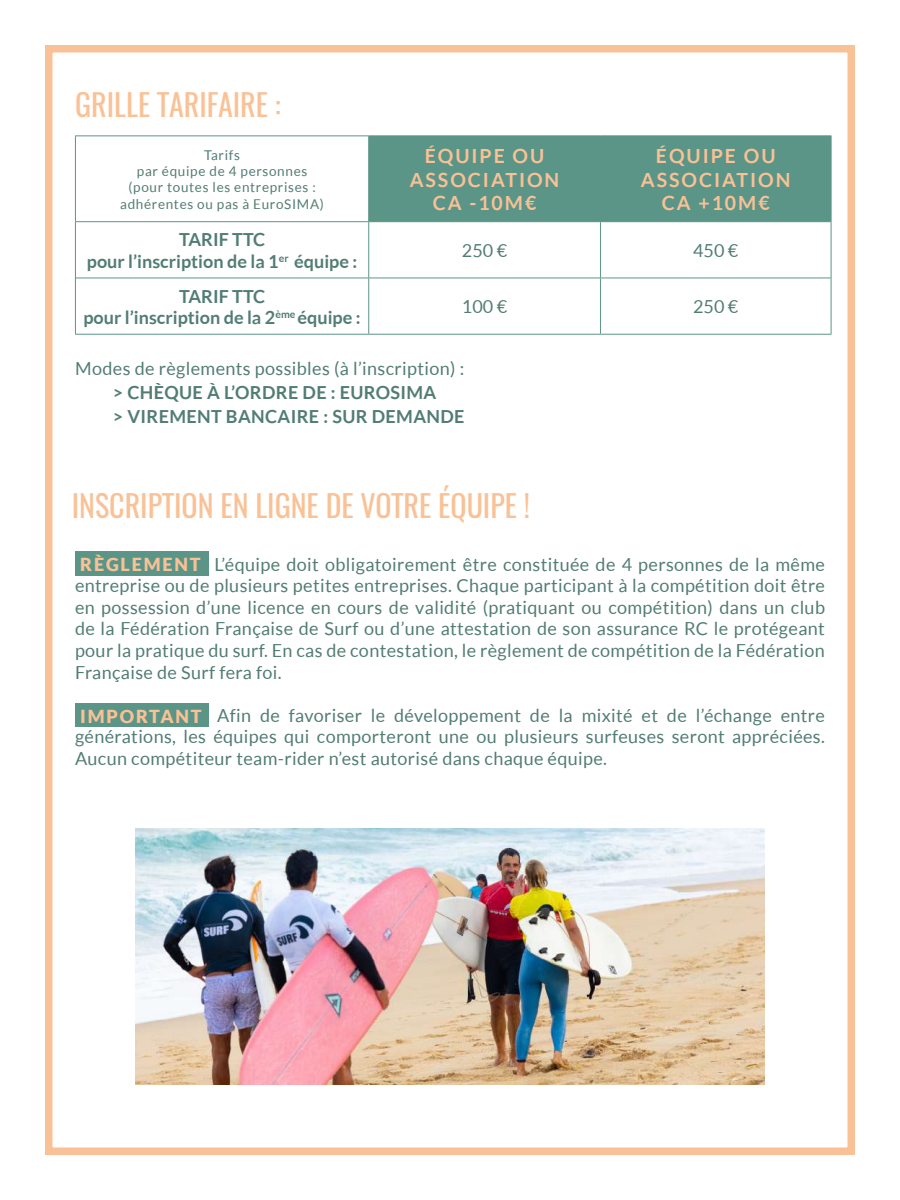
<style>
.page{position:relative;width:900px;height:1200px;background:#fff}
.page>*{position:absolute;margin:0;border:0;box-sizing:border-box;transform-origin:0 0}
.t1{font:30px "Oswald";color:#f9c195}
.t2{font:700 19.5px/23.4px "Lato";letter-spacing:.1em;color:#f9c195;text-align:center}
.t3{font:18px/21.6px "Lato";letter-spacing:.02em;color:#527d74;text-align:justify}
.t4{font:700 18px/21.6px "Lato";color:#527d74;text-align:center}
.t5{font:700 18px/24px "Lato";letter-spacing:.02em;color:#527d74}
.t6{font:13.5px/16.2px "Lato";letter-spacing:.05em;color:#527d74;text-align:center}
.s1{font-weight:900;color:#f9c195}
</style>
<div class="page">
<div style="left:45px;top:45px;width:810px;height:1110px;border:8px solid #f9c195"></div>
<div style="left:75px;top:552px;width:133px;height:24px;background:#5b9587"></div>
<div style="left:75px;top:704px;width:133px;height:23px;background:#5b9587"></div>
<div style="left:369px;top:136px;width:462px;height:85px;background:#5b9587"></div>
<hr style="left:75px;top:135px;width:294px;height:1px;background:#5b9587">
<hr style="left:369px;top:135px;width:231px;height:1px;background:#5b9587">
<hr style="left:600px;top:135px;width:231px;height:1px;background:#5b9587">
<hr style="left:75px;top:334px;width:294px;height:1px;background:#5b9587">
<hr style="left:369px;top:334px;width:231px;height:1px;background:#5b9587">
<hr style="left:600px;top:334px;width:231px;height:1px;background:#5b9587">
<hr style="left:75px;top:136px;width:1px;height:86px;background:#5b9587">
<hr style="left:368px;top:136px;width:1px;height:85px;background:#5b9587">
<hr style="left:600px;top:136px;width:1px;height:85px;background:#5b9587">
<hr style="left:831px;top:136px;width:1px;height:86px;background:#5b9587">
<hr style="left:75px;top:278px;width:1px;height:56px;background:#5b9587">
<hr style="left:368px;top:278px;width:1px;height:56px;background:#5b9587">
<hr style="left:600px;top:278px;width:1px;height:56px;background:#5b9587">
<hr style="left:831px;top:278px;width:1px;height:56px;background:#5b9587">
<hr style="left:76px;top:221px;width:293px;height:1px;background:#5b9587">
<hr style="left:76px;top:278px;width:293px;height:1px;background:#5b9587">
<hr style="left:75px;top:222px;width:1px;height:56px;background:#5b9587">
<hr style="left:369px;top:221px;width:231px;height:1px;background:#5b9587">
<hr style="left:369px;top:278px;width:231px;height:1px;background:#5b9587">
<hr style="left:368px;top:222px;width:1px;height:56px;background:#5b9587">
<hr style="left:600px;top:221px;width:231px;height:1px;background:#5b9587">
<hr style="left:600px;top:278px;width:231px;height:1px;background:#5b9587">
<hr style="left:600px;top:222px;width:1px;height:56px;background:#5b9587">
<hr style="left:831px;top:222px;width:1px;height:56px;background:#5b9587">
<img style="left:135px;top:828px;width:630px;height:257px">
<h1 class="t1" style="left:75px;top:84px;width:207px">GRILLE TARIFAIRE :</h1>
<p class="t6" style="left:120px;top:147px;width:205px">Tarifs<br>par équipe de 4 personnes (pour toutes les entreprises : adhérentes ou pas à EuroSIMA)</p>
<p class="t2" style="left:410px;top:144px;width:151px">ÉQUIPE OU<br>ASSOCIATION<br>CA -10M€</p>
<p class="t2" style="left:641px;top:144px;width:151px">ÉQUIPE OU<br>ASSOCIATION<br>CA +10M€</p>
<p class="t4" style="left:87px;top:229px;width:272px">TARIF TTC<br>pour l’inscription de la 1<sup>er</sup> équipe :</p>
<p class="t3" style="left:462px;top:240px;width:47px">250 €</p>
<p class="t3" style="left:693px;top:240px;width:47px">450 €</p>
<p class="t4" style="left:83px;top:285px;width:279px">TARIF TTC<br>pour l’inscription de la 2<sup>ème</sup> équipe :</p>
<p class="t3" style="left:462px;top:296px;width:47px">100 €</p>
<p class="t3" style="left:693px;top:296px;width:47px">250 €</p>
<p class="t3" style="left:75px;top:357px;width:391px">Modes de règlements possibles (à l’inscription) :</p>
<p class="t5" style="left:113px;top:380px;width:353px">&gt; CHÈQUE À L’ORDRE DE : EUROSIMA<br>&gt; VIREMENT BANCAIRE : SUR DEMANDE</p>
<h1 class="t1" style="left:72px;top:485px;width:460px">INSCRIPTION EN LIGNE DE VOTRE ÉQUIPE !</h1>
<p class="t3" style="left:75px;top:553px;width:752px"><span class="s1">RÈGLEMENT</span> L’équipe doit obligatoirement être constituée de 4 personnes de la même entreprise ou de plusieurs petites entreprises. Chaque participant à la compétition doit être en possession d’une licence en cours de validité (pratiquant ou compétition) dans un club de la Fédération Française de Surf ou d’une attestation de son assurance RC le protégeant pour la pratique du surf. En cas de contestation, le règlement de compétition de la Fédération Française de Surf fera foi.</p>
<p class="t3" style="left:75px;top:704px;width:751px"><span class="s1">IMPORTANT</span> Afin de favoriser le développement de la mixité et de l’échange entre générations, les équipes qui comporteront une ou plusieurs surfeuses seront appréciées.<br>Aucun compétiteur team-rider n’est autorisé dans chaque équipe.</p>
</div>
